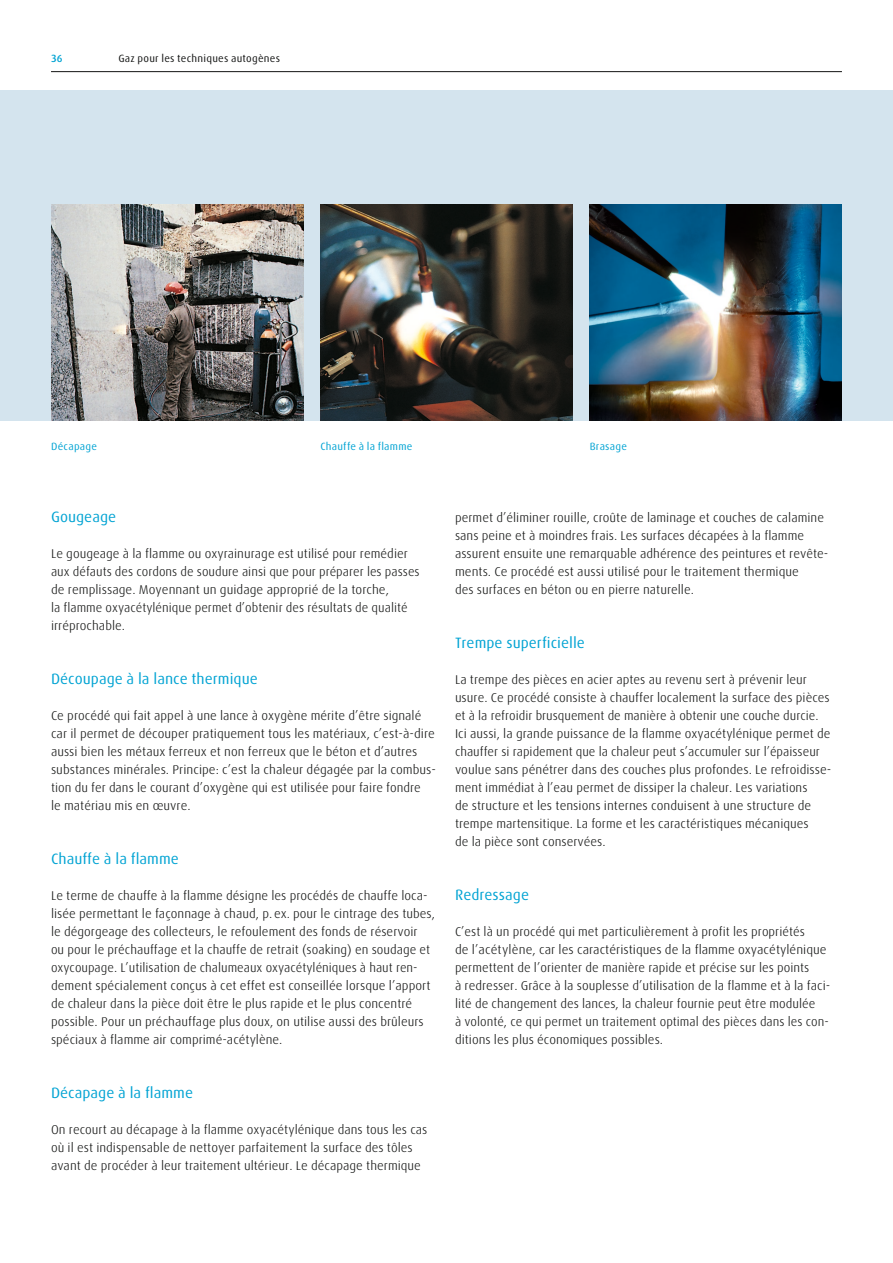
<style>
.page{position:relative;width:893px;height:1263px;background:#fff}
.page>*{position:absolute;margin:0;border:0;box-sizing:border-box;transform-origin:0 0}
.t1{font:15px "Linde Dax Global";color:#00a3d3}
.t2{font:300 12.75px/18px "Linde Dax Global";color:#131413}
.t3{font:10.5px "Linde Dax Global";letter-spacing:.02em;color:#00a3d3}
.t4{font:10.5px "Linde Dax Global";letter-spacing:.02em;color:#131413}
.t5{font:500 10.5px "Linde Dax Global";color:#00a3d3}
</style>
<div class="page">
<div style="left:0;top:90px;width:893px;height:331px;background:#d4e4ee"></div>
<img style="left:320px;top:205px;width:253px;height:216px">
<img style="left:51px;top:205px;width:252px;height:216px">
<img style="left:590px;top:205px;width:252px;height:216px">
<hr style="left:51px;top:71px;width:791px;height:1px;background:#131413">
<p class="t5" style="left:51px;top:52px;width:13px">36</p>
<p class="t4" style="left:118px;top:52px;width:163px">Gaz pour les techniques autogènes</p>
<p class="t3" style="left:51px;top:440px;width:48px">Décapage</p>
<p class="t3" style="left:320px;top:440px;width:94px">Chauffe à la flamme</p>
<p class="t3" style="left:590px;top:440px;width:39px">Brasage</p>
<p class="t1" style="left:51px;top:508px;width:67px">Gougeage</p>
<p class="t2" style="left:51px;top:545px;width:370px">Le gougeage à la flamme ou oxyrainurage est utilisé pour remédier aux défauts des cordons de soudure ainsi que pour préparer les passes de remplissage. Moyennant un guidage approprié de la torche,<br>la flamme oxyacétylénique permet d’obtenir des résultats de qualité irréprochable.</p>
<p class="t1" style="left:51px;top:670px;width:208px">Découpage à la lance thermique</p>
<p class="t2" style="left:51px;top:707px;width:387px">Ce procédé qui fait appel à une lance à oxygène mérite d’être signalé car il permet de découper pratiquement tous les matériaux, c’est-à-dire aussi bien les métaux ferreux et non ferreux que le béton et d’autres substances minérales. Principe: c’est la chaleur dégagée par la combus&shy;tion du fer dans le courant d’oxygène qui est utilisée pour faire fondre<br>le matériau mis en œuvre.</p>
<p class="t1" style="left:51px;top:850px;width:129px">Chauffe à la flamme</p>
<p class="t2" style="left:51px;top:887px;width:386px">Le terme de chauffe à la flamme désigne les procédés de chauffe loca&shy;lisée permettant le façonnage à chaud, p.ex. pour le cintrage des tubes, le dégorgeage des collecteurs, le refoulement des fonds de réservoir<br>ou pour le préchauffage et la chauffe de retrait (soaking) en soudage et oxycoupage. L’utilisation de chalumeaux oxyacétyléniques à haut ren&shy;dement spécialement conçus à cet effet est conseillée lorsque l’apport de chaleur dans la pièce doit être le plus rapide et le plus concentré possible. Pour un préchauffage plus doux, on utilise aussi des brûleurs spéciaux à flamme air comprimé-acétylène.</p>
<p class="t1" style="left:51px;top:1084px;width:144px">Décapage à la flamme</p>
<p class="t2" style="left:51px;top:1121px;width:378px">On recourt au décapage à la flamme oxyacétylénique dans tous les cas où il est indispensable de nettoyer parfaitement la surface des tôles avant de procéder à leur traitement ultérieur. Le décapage thermique</p>
<p class="t2" style="left:455px;top:509px;width:375px">permet d’éliminer rouille, croûte de laminage et couches de calamine sans peine et à moindres frais. Les surfaces décapées à la flamme assurent ensuite une remarquable adhérence des peintures et revête&shy;ments. Ce procédé est aussi utilisé pour le traitement thermique<br>des surfaces en béton ou en pierre naturelle.</p>
<p class="t1" style="left:455px;top:634px;width:131px">Trempe superficielle</p>
<p class="t2" style="left:455px;top:671px;width:378px">La trempe des pièces en acier aptes au revenu sert à prévenir leur usure. Ce procédé consiste à chauffer localement la surface des pièces et à la refroidir brusquement de manière à obtenir une couche durcie.<br>Ici aussi, la grande puissance de la flamme oxyacétylénique permet de chauffer si rapidement que la chaleur peut s’accumuler sur l’épaisseur voulue sans pénétrer dans des couches plus profondes. Le refroidisse&shy;ment immédiat à l’eau permet de dissiper la chaleur. Les variations<br>de structure et les tensions internes conduisent à une structure de trempe martensitique. La forme et les caractéristiques mécaniques<br>de la pièce sont conservées.</p>
<p class="t1" style="left:455px;top:886px;width:76px">Redressage</p>
<p class="t2" style="left:455px;top:923px;width:377px">C’est là un procédé qui met particulièrement à profit les propriétés<br>de l’acétylène, car les caractéristiques de la flamme oxyacétylénique permettent de l’orienter de manière rapide et précise sur les points<br>à redresser. Grâce à la souplesse d’utilisation de la flamme et à la faci&shy;lité de changement des lances, la chaleur fournie peut être modulée<br>à volonté, ce qui permet un traitement optimal des pièces dans les con&shy;ditions les plus économiques possibles.</p>
</div>
